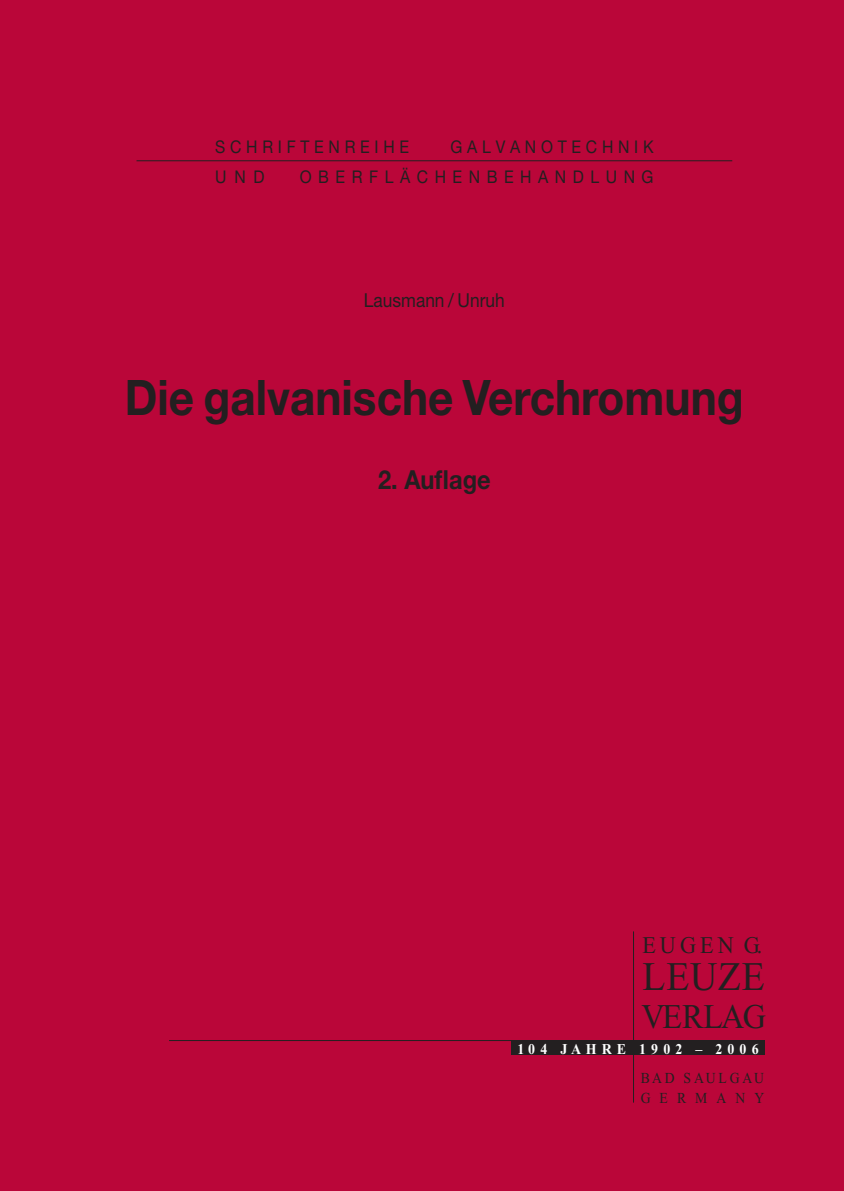
<style>
.page{position:relative;width:844px;height:1191px;background:#fff}
.page>*{position:absolute;margin:0;border:0;box-sizing:border-box;transform-origin:0 0}
.t1{font:700 49px "Helvetica Neue";color:#231f20;scale:.9 1}
.t2{font:40.43px "Times";letter-spacing:.02em;color:#231f20;scale:.93 1}
.t3{font:34.48px "Times";letter-spacing:-.05em;color:#231f20;scale:.93 1}
.t4{font:700 26.25px "Helvetica Neue";color:#231f20;scale:.9 1}
.t5{font:23.8px "Times";letter-spacing:.185em;color:#231f20;scale:.93 1}
.t6{font:19.25px "Helvetica Neue";color:#231f20;scale:.9 1}
.t7{font:17.5px "Helvetica Neue";letter-spacing:.3em;color:#231f20;scale:.9 1}
.t8{font:17.5px "Helvetica Neue";letter-spacing:.415em;color:#231f20;scale:.9 1}
.t9{font:15.22px/20.1px "Times";letter-spacing:.2em;color:#231f20;scale:.9 1}
.t10{font:700 15.05px "Times New Roman";letter-spacing:.37em;color:#fff;scale:.93 1}
</style>
<div class="page">
<div style="left:0;top:0;width:843px;height:1191px;background:#ba0639"></div>
<hr style="left:136px;top:160px;width:596px;height:1px;background:#231f20">
<div style="left:511px;top:1040px;width:253px;height:15px;background:#231f20"></div>
<hr style="left:633px;top:931px;width:1px;height:171px;background:#231f20">
<hr style="left:169px;top:1040px;width:595px;height:1px;background:#231f20">
<p class="t7" style="left:215px;top:136px;width:217px">SCHRIFTENREIHE</p>
<p class="t7" style="left:450px;top:136px;width:227px">GALVANOTECHNIK</p>
<p class="t7" style="left:215px;top:166px;width:56px">UND</p>
<p class="t8" style="left:300px;top:166px;width:394px">OBERFLÄCHENBEHANDLUNG</p>
<p class="t6" style="left:364px;top:288px;width:158px">Lausmann / Unruh</p>
<h1 class="t1" style="left:125px;top:367px;width:689px">Die galvanische Verchromung</h1>
<h3 class="t4" style="left:378px;top:463px;width:126px">2. Auflage</h3>
<h3 class="t5" style="left:642px;top:936px;width:131px">EUGEN G.</h3>
<h2 class="t2" style="left:642px;top:962px;width:133px">LEUZE</h2>
<h3 class="t3" style="left:641px;top:1004px;width:135px">VERLAG</h3>
<p class="t10" style="left:517px;top:1040px;width:261px">104 JAHRE 1902 – 2006</p>
<p class="t9" style="left:640px;top:1069px;width:139px">BAD SAULGAU<br>GERMANY</p>
</div>
